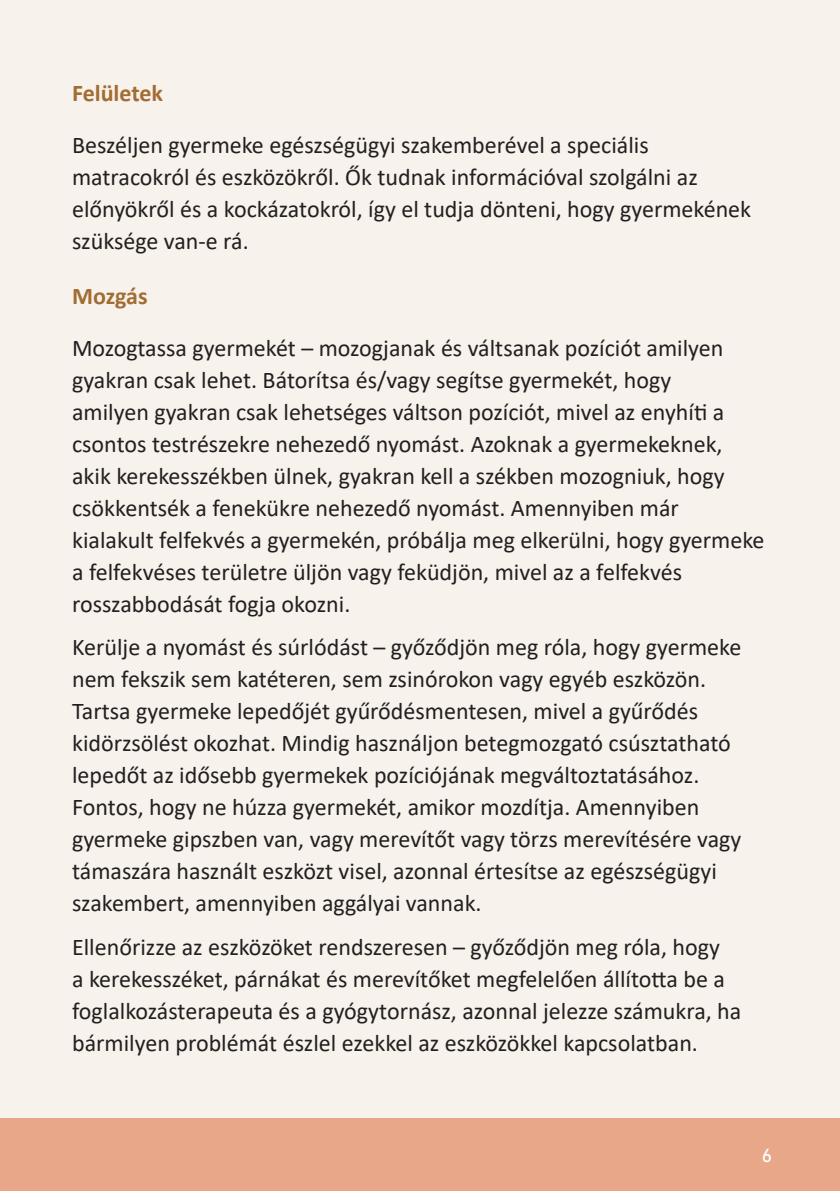
<style>
.page{position:relative;width:840px;height:1191px;background:#fff}
.page>*{position:absolute;margin:0;border:0;box-sizing:border-box;transform-origin:0 0}
.List_Paragraph{font:24px/32px "Calibri";color:#231f20}
.t1{font:700 24px "Calibri";color:#a26d33}
.t2{font:18px "DIN Medium Alternate";color:#fff}
</style>
<div class="page">
<div style="left:0;top:0;width:839px;height:1191px;background:#f8f2ec"></div>
<div style="left:0;top:1119px;width:839px;height:72px;background:#e8a789"></div>
<p class="t1" style="left:72px;top:76px;width:92px">Felületek</p>
<p class="List_Paragraph" style="left:72px;top:128px;width:680px">Beszéljen gyermeke egészségügyi szakemberével a speciális matracokról és eszközökről. Ők tudnak információval szolgálni az előnyökről és a kockázatokról, így el tudja dönteni, hogy gyermekének szüksége van-e rá.</p>
<p class="t1" style="left:72px;top:279px;width:77px">Mozgás</p>
<p class="List_Paragraph" style="left:72px;top:331px;width:693px">Mozogtassa gyermekét – mozogjanak és váltsanak pozíciót amilyen gyakran csak lehet. Bátorítsa és/vagy segítse gyermekét, hogy<br>amilyen gyakran csak lehetséges váltson pozíciót, mivel az enyhíti a csontos testrészekre nehezedő nyomást. Azoknak a gyermekeknek, akik kerekesszékben ülnek, gyakran kell a székben mozogniuk, hogy csökkentsék a fenekükre nehezedő nyomást. Amennyiben már kialakult felfekvés a gyermekén, próbálja meg elkerülni, hogy gyermeke a felfekvéses területre üljön vagy feküdjön, mivel az a felfekvés rosszabbodását fogja okozni.</p>
<p class="List_Paragraph" style="left:72px;top:631px;width:670px">Kerülje a nyomást és súrlódást – győződjön meg róla, hogy gyermeke nem fekszik sem katéteren, sem zsinórokon vagy egyéb eszközön.<br>Tartsa gyermeke lepedőjét gyűrődésmentesen, mivel a gyűrődés kidörzsölést okozhat. Mindig használjon betegmozgató csúsztatható lepedőt az idősebb gyermekek pozíciójának megváltoztatásához.<br>Fontos, hogy ne húzza gyermekét, amikor mozdítja. Amennyiben gyermeke gipszben van, vagy merevítőt vagy törzs merevítésére vagy támaszára használt eszközt visel, azonnal értesítse az egészségügyi szakembert, amennyiben aggályai vannak.</p>
<p class="List_Paragraph" style="left:72px;top:930px;width:670px">Ellenőrizze az eszközöket rendszeresen – győződjön meg róla, hogy<br>a kerekesszéket, párnákat és merevítőket megfelelően állította be a foglalkozásterapeuta és a gyógytornász, azonnal jelezze számukra, ha bármilyen problémát észlel ezekkel az eszközökkel kapcsolatban.</p>
<p class="t2" style="left:761px;top:1144px;width:11px">6</p>
</div>
